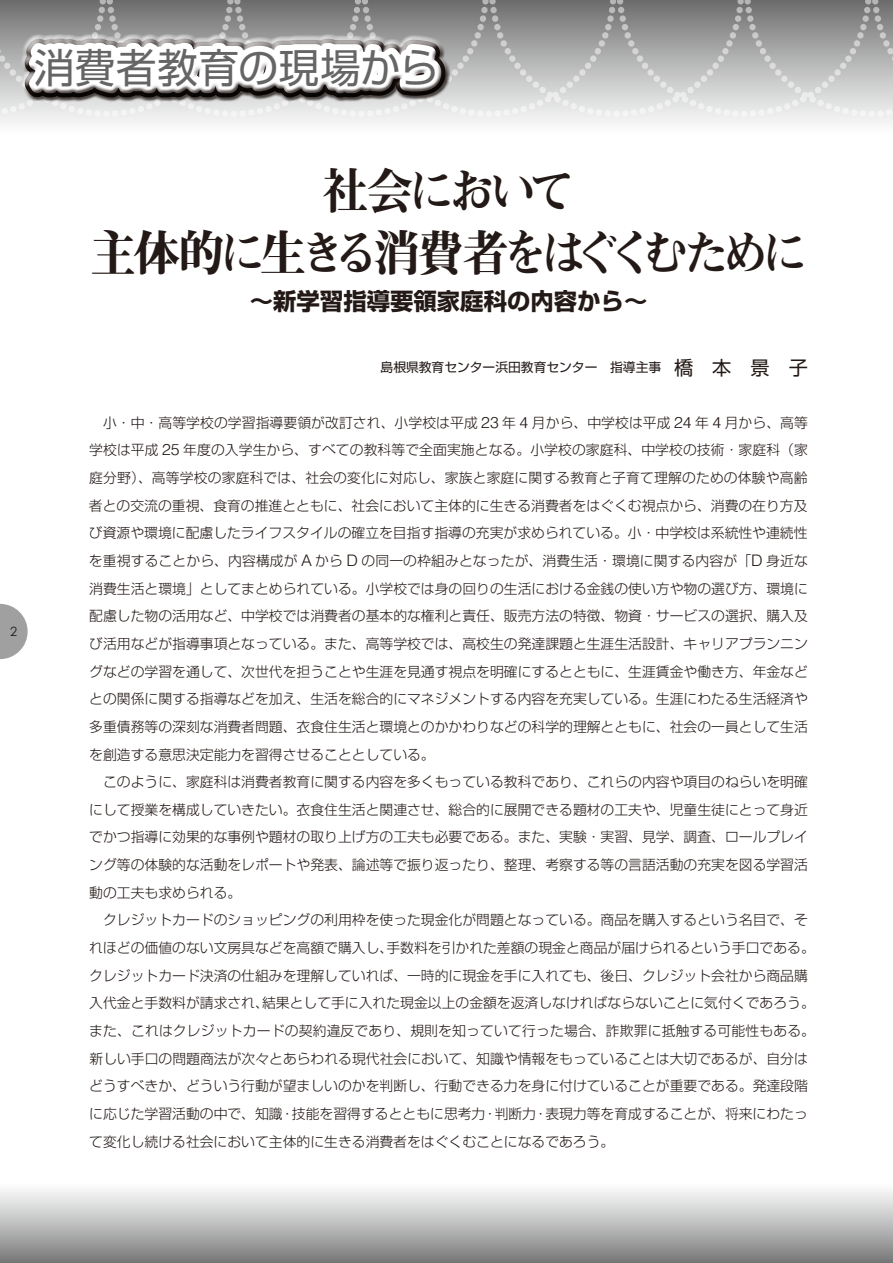
<style>
.page{position:relative;width:893px;height:1263px;background:#fff}
.page>*{position:absolute;margin:0;border:0;box-sizing:border-box;transform-origin:0 0}
.t1{font:48.9px/61.7px "Midashi Min Pro MA31";letter-spacing:-.13em;color:#231916;text-align:center;scale:.95 1}
.t2{font:40.35px "Shin Go Pro";letter-spacing:.01em;color:#666565}
.t3{font:700 23.4px "Shin Go Pro";color:#231916}
.t4{font:300 13.8px/27.6px "Shin Go Pro";color:#231916;text-align:justify}
.t5{font:12.75px "Shin Go Pro";color:#231916}
.t6{font:12.75px "Century Gothic";color:#231916}
.s1{font-size:19.2px}
.s2{font-family:"Swiss 721 BT";font-size:15.9px}
</style>
<div class="page">
<div style="left:0;top:0;width:893px;height:136px;background:#f6f6f6"></div>
<div style="left:0;top:1182px;width:893px;height:81px;background:linear-gradient(to bottom,#fff,#7a7a7b)"></div>
<svg style="left:5px;top:1182px;width:451px;height:81px;background:#bebfbf"></svg>
<svg style="left:0;top:0;width:893px;height:115px;background:#a8a8a8"></svg>
<svg style="left:18px;top:30px;width:430px;height:85px"></svg>
<div style="left:25px;top:39px;width:417px;height:51px;background:#fff;opacity:.75"></div>
<div style="left:26px;top:45px;width:420px;height:53px;background:#231916;opacity:.75"></div>
<svg style="left:0;top:604px;width:28px;height:55px"></svg>
<h2 class="t2" style="left:34px;top:35px;width:406px">消費者教育の現場から</h2>
<p class="t6" style="left:10px;top:622px;width:9px">2</p>
<h1 class="t1" style="left:90px;top:155px;width:757px">社会において<br>主体的に生きる消費者をはぐくむために</h1>
<h3 class="t3" style="left:250px;top:282px;width:399px">～新学習指導要領家庭科の内容から～</h3>
<p class="t5" style="left:381px;top:357px;width:429px">島根県教育センター浜田教育センター 指導主事 <span class="s1">橋 本 景 子</span></p>
<p class="t4" style="left:89px;top:407px;width:720px;text-indent:14px">小・中・高等学校の学習指導要領が改訂され、小学校は平成 <span class="s2">23</span> 年 <span class="s2">4</span> 月から、中学校は平成 <span class="s2">24</span> 年 <span class="s2">4</span> 月から、高等学校は平成 <span class="s2">25</span> 年度の入学生から、すべての教科等で全面実施となる。小学校の家庭科、中学校の技術・家庭科（家庭分野）、高等学校の家庭科では、社会の変化に対応し、家族と家庭に関する教育と子育て理解のための体験や高齢者との交流の重視、食育の推進とともに、社会において主体的に生きる消費者をはぐくむ視点から、消費の在り方及び資源や環境に配慮したライフスタイルの確立を目指す指導の充実が求められている。小・中学校は系統性や連続性を重視することから、内容構成が <span class="s2">A</span> から <span class="s2">D</span> の同一の枠組みとなったが、消費生活・環境に関する内容が「<span class="s2">D</span> 身近な消費生活と環境」としてまとめられている。小学校では身の回りの生活における金銭の使い方や物の選び方、環境に配慮した物の活用など、中学校では消費者の基本的な権利と責任、販売方法の特徴、物資・サービスの選択、購入及び活用などが指導事項となっている。また、高等学校では、高校生の発達課題と生涯生活設計、キャリアプランニングなどの学習を通して、次世代を担うことや生涯を見通す視点を明確にするとともに、生涯賃金や働き方、年金などとの関係に関する指導などを加え、生活を総合的にマネジメントする内容を充実している。生涯にわたる生活経済や多重債務等の深刻な消費者問題、衣食住生活と環境とのかかわりなどの科学的理解とともに、社会の一員として生活を創造する意思決定能力を習得させることとしている。</p>
<p class="t4" style="left:89px;top:766px;width:720px;text-indent:14px">このように、家庭科は消費者教育に関する内容を多くもっている教科であり、これらの内容や項目のねらいを明確にして授業を構成していきたい。衣食住生活と関連させ、総合的に展開できる題材の工夫や、児童生徒にとって身近でかつ指導に効果的な事例や題材の取り上げ方の工夫も必要である。また、実験・実習、見学、調査、ロールプレイング等の体験的な活動をレポートや発表、論述等で振り返ったり、整理、考察する等の言語活動の充実を図る学習活動の工夫も求められる。</p>
<p class="t4" style="left:89px;top:905px;width:727px;text-align:left;text-indent:14px">クレジットカードのショッピングの利用枠を使った現金化が問題となっている。商品を購入するという名目で、それほどの価値のない文房具などを高額で購入し、手数料を引かれた差額の現金と商品が届けられるという手口である。クレジットカード決済の仕組みを理解していれば、一時的に現金を手に入れても、後日、クレジット会社から商品購入代金と手数料が請求され、結果として手に入れた現金以上の金額を返済しなければならないことに気付くであろう。また、これはクレジットカードの契約違反であり、規則を知っていて行った場合、詐欺罪に抵触する可能性もある。新しい手口の問題商法が次々とあらわれる現代社会において、知識や情報をもっていることは大切であるが、自分はどうすべきか、どういう行動が望ましいのかを判断し、行動できる力を身に付けていることが重要である。発達段階に応じた学習活動の中で、知識・技能を習得するとともに思考力・判断力・表現力等を育成することが、将来にわたって変化し続ける社会において主体的に生きる消費者をはぐくむことになるであろう。</p>
</div>
